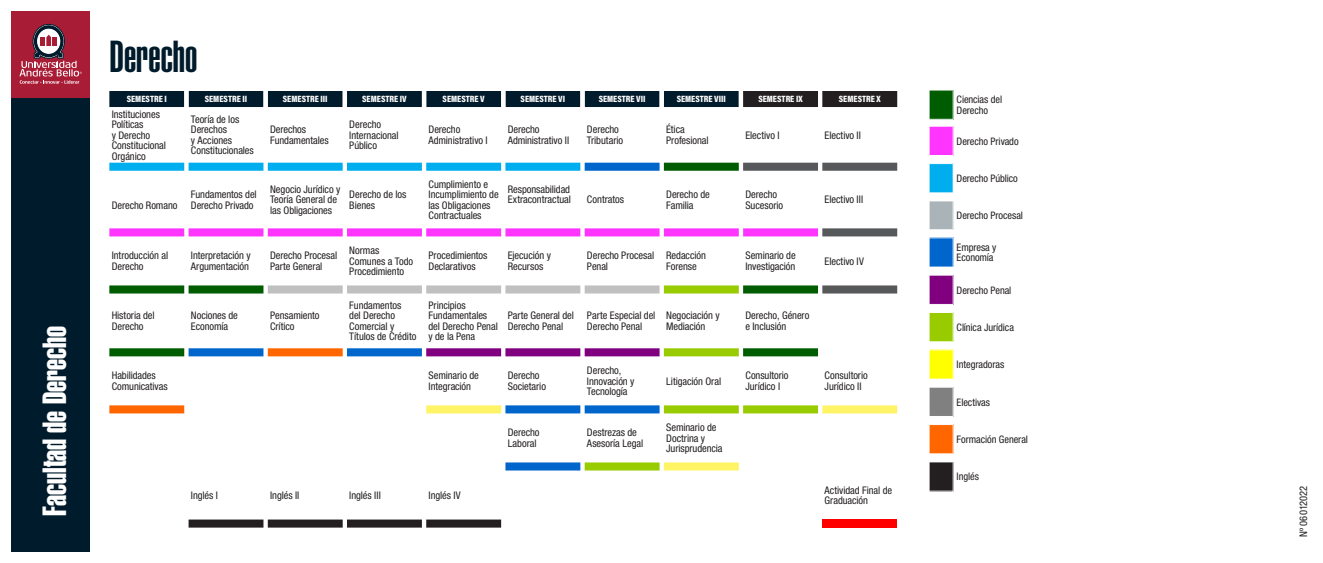
<style>
.page{position:relative;width:1323px;height:563px;background:#fff}
.page>*{position:absolute;margin:0;border:0;box-sizing:border-box;transform-origin:0 0}
.t1{font:44px "Helvetica LT Std Ultra Comp";color:#001b2b}
.t2{font:33px "Helvetica LT Std Extra Comp";color:#fff}
.t3{font:condensed 10.5px/10.5px "Helvetica Neue LT Pro";letter-spacing:-.005em;color:#231f20}
.t4{font:condensed 10.4px/10.4px "Helvetica Neue LT Pro";letter-spacing:-.005em;color:#231f20}
.t5{font:9.2px "Acumin Variable Concept";color:#fff}
.t6{font:8px "Calibri";color:#231f20}
</style>
<div class="page">
<div style="left:11px;top:11px;width:79px;height:540px;background:#a91c36"></div>
<div style="left:11px;top:98px;width:79px;height:453px;background:#001b2b"></div>
<svg style="left:19px;top:24px;width:63px;height:60px"></svg>
<svg style="left:109px;top:91px;width:788px;height:16px;background:#142734"></svg>
<svg style="left:109px;top:293px;width:476px;height:63px"></svg>
<svg style="left:109px;top:163px;width:788px;height:130px"></svg>
<svg style="left:585px;top:285px;width:233px;height:72px"></svg>
<svg style="left:109px;top:348px;width:234px;height:65px"></svg>
<svg style="left:426px;top:348px;width:233px;height:8px;background:#891289"></svg>
<svg style="left:426px;top:405px;width:471px;height:65px"></svg>
<svg style="left:189px;top:519px;width:312px;height:8px;background:#3a3637"></svg>
<div style="left:822px;top:519px;width:75px;height:8px;background:#f00"></div>
<svg style="left:929px;top:90px;width:25px;height:402px"></svg>
<p class="t2" style="left:34px;top:515px;width:191px;rotate:-90deg">Facultad de Derecho</p>
<p class="t1" style="left:109px;top:31px;width:90px">Derecho</p>
<p class="t5" style="left:127px;top:93px;width:42px">SEMESTRE I</p>
<p class="t5" style="left:205px;top:93px;width:44px">SEMESTRE II</p>
<p class="t5" style="left:283px;top:93px;width:46px">SEMESTRE III</p>
<p class="t5" style="left:362px;top:93px;width:46px">SEMESTRE IV</p>
<p class="t5" style="left:443px;top:93px;width:44px">SEMESTRE V</p>
<p class="t5" style="left:521px;top:93px;width:46px">SEMESTRE VI</p>
<p class="t5" style="left:599px;top:93px;width:48px">SEMESTRE VII</p>
<p class="t5" style="left:677px;top:93px;width:51px">SEMESTRE VIII</p>
<p class="t5" style="left:758px;top:93px;width:46px">SEMESTRE IX</p>
<p class="t5" style="left:839px;top:93px;width:43px">SEMESTRE X</p>
<p class="t3" style="left:112px;top:109px;width:56px">Instituciones<br>Políticas<br>y Derecho<br>Constitucional<br>Orgánico</p>
<p class="t3" style="left:191px;top:114px;width:64px">Teoría de los<br>Derechos<br>y Acciones<br>Constitucionales</p>
<p class="t3" style="left:270px;top:124px;width:38px">Derechos</p>
<p class="t3" style="left:349px;top:119px;width:51px">Derecho<br>Internacional</p>
<p class="t3" style="left:349px;top:140px;width:29px">Público</p>
<p class="t3" style="left:666px;top:124px;width:20px">Ética</p>
<p class="t3" style="left:666px;top:135px;width:44px">Profesional</p>
<p class="t3" style="left:428px;top:124px;width:61px">Derecho<br>Administrativo I</p>
<p class="t3" style="left:508px;top:124px;width:63px">Derecho<br>Administrativo II</p>
<p class="t3" style="left:587px;top:124px;width:33px">Derecho</p>
<p class="t3" style="left:745px;top:130px;width:36px">Electivo I</p>
<p class="t3" style="left:824px;top:130px;width:38px">Electivo II</p>
<p class="t3" style="left:270px;top:135px;width:60px">Fundamentales</p>
<p class="t3" style="left:587px;top:135px;width:38px">Tributario</p>
<p class="t3" style="left:112px;top:199px;width:67px">Derecho Romano</p>
<p class="t3" style="left:191px;top:189px;width:67px">Fundamentos del<br>Derecho Privado</p>
<p class="t3" style="left:270px;top:184px;width:72px">Negocio Jurídico y<br>Teoría General de las Obligaciones</p>
<p class="t3" style="left:349px;top:189px;width:59px">Derecho de los<br>Bienes</p>
<p class="t3" style="left:428px;top:178px;width:72px">Cumplimiento e<br>Incumplimiento de las Obligaciones<br>Contractuales</p>
<p class="t3" style="left:508px;top:184px;width:64px">Responsabilidad</p>
<p class="t3" style="left:508px;top:194px;width:65px">Extracontractual</p>
<p class="t3" style="left:587px;top:194px;width:39px">Contratos</p>
<p class="t3" style="left:666px;top:189px;width:45px">Derecho de<br>Familia</p>
<p class="t3" style="left:745px;top:189px;width:39px">Derecho<br>Sucesorio</p>
<p class="t3" style="left:824px;top:194px;width:40px">Electivo III</p>
<p class="t3" style="left:112px;top:250px;width:58px">Introducción al<br>Derecho</p>
<p class="t3" style="left:191px;top:250px;width:61px">Interpretación y<br>Argumentación</p>
<p class="t3" style="left:270px;top:250px;width:69px">Derecho Procesal</p>
<p class="t3" style="left:270px;top:261px;width:54px">Parte General</p>
<p class="t3" style="left:349px;top:245px;width:65px">Normas<br>Comunes a Todo<br>Procedimiento</p>
<p class="t3" style="left:428px;top:250px;width:61px">Procedimientos<br>Declarativos</p>
<p class="t3" style="left:508px;top:250px;width:45px">Ejecución y</p>
<p class="t3" style="left:508px;top:261px;width:37px">Recursos</p>
<p class="t3" style="left:587px;top:250px;width:69px">Derecho Procesal<br>Penal</p>
<p class="t3" style="left:666px;top:250px;width:41px">Redacción<br>Forense</p>
<p class="t3" style="left:745px;top:250px;width:52px">Seminario de<br>Investigación</p>
<p class="t3" style="left:824px;top:256px;width:41px">Electivo IV</p>
<p class="t3" style="left:112px;top:310px;width:44px">Historia del</p>
<p class="t3" style="left:112px;top:321px;width:33px">Derecho</p>
<p class="t3" style="left:191px;top:310px;width:49px">Nociones de<br>Economía</p>
<p class="t3" style="left:270px;top:310px;width:51px">Pensamiento<br>Crítico</p>
<p class="t3" style="left:349px;top:300px;width:69px">Fundamentos<br>del Derecho<br>Comercial y<br>Títulos de Crédito</p>
<p class="t3" style="left:428px;top:300px;width:71px">Principios<br>Fundamentales del Derecho Penal</p>
<p class="t3" style="left:428px;top:331px;width:48px">y de la Pena</p>
<p class="t3" style="left:508px;top:310px;width:68px">Parte General del<br>Derecho Penal</p>
<p class="t3" style="left:587px;top:310px;width:70px">Parte Especial del<br>Derecho Penal</p>
<p class="t3" style="left:666px;top:310px;width:55px">Negociación y<br>Mediación</p>
<p class="t3" style="left:745px;top:310px;width:65px">Derecho, Género e Inclusión</p>
<p class="t3" style="left:428px;top:381px;width:44px">Integración</p>
<p class="t3" style="left:508px;top:370px;width:40px">Derecho<br>Societario</p>
<p class="t3" style="left:587px;top:365px;width:49px">Derecho,<br>Innovación y<br>Tecnología</p>
<p class="t3" style="left:666px;top:375px;width:56px">Litigación Oral</p>
<p class="t3" style="left:745px;top:370px;width:45px">Consultorio<br>Jurídico I</p>
<p class="t3" style="left:824px;top:370px;width:45px">Consultorio</p>
<p class="t3" style="left:112px;top:370px;width:58px">Habilidades<br>Comunicativas</p>
<p class="t3" style="left:428px;top:370px;width:52px">Seminario de</p>
<p class="t3" style="left:824px;top:381px;width:38px">Jurídico II</p>
<p class="t3" style="left:508px;top:427px;width:33px">Derecho</p>
<p class="t3" style="left:508px;top:438px;width:30px">Laboral</p>
<p class="t3" style="left:587px;top:427px;width:51px">Destrezas de</p>
<p class="t3" style="left:587px;top:438px;width:58px">Asesoría Legal</p>
<p class="t3" style="left:666px;top:422px;width:58px">Seminario de<br>Doctrina y<br>Jurisprudencia</p>
<p class="t3" style="left:191px;top:489px;width:29px">Inglés I</p>
<p class="t3" style="left:270px;top:489px;width:31px">Inglés II</p>
<p class="t3" style="left:349px;top:489px;width:33px">Inglés III</p>
<p class="t3" style="left:428px;top:489px;width:34px">Inglés IV</p>
<p class="t3" style="left:824px;top:484px;width:69px">Actividad Final de<br>Graduación</p>
<p class="t4" style="left:956px;top:94px;width:47px">Ciencias del<br>Derecho</p>
<p class="t4" style="left:956px;top:136px;width:64px">Derecho Privado</p>
<p class="t4" style="left:956px;top:173px;width:63px">Derecho Público</p>
<p class="t4" style="left:956px;top:210px;width:68px">Derecho Procesal</p>
<p class="t4" style="left:956px;top:242px;width:41px">Empresa y<br>Economía</p>
<p class="t4" style="left:956px;top:284px;width:56px">Derecho Penal</p>
<p class="t4" style="left:956px;top:322px;width:59px">Clínica Jurídica</p>
<p class="t4" style="left:956px;top:359px;width:49px">Integradoras</p>
<p class="t4" style="left:956px;top:396px;width:35px">Electivas</p>
<p class="t4" style="left:956px;top:434px;width:73px">Formación General</p>
<p class="t4" style="left:956px;top:471px;width:24px">Inglés</p>
<p class="t3" style="left:1298px;top:537px;width:53px;rotate:-90deg">Nº 06012022</p>
<p class="t6" style="left:1294px;top:529px;width:26px;rotate:-90deg">070923</p>
</div>
